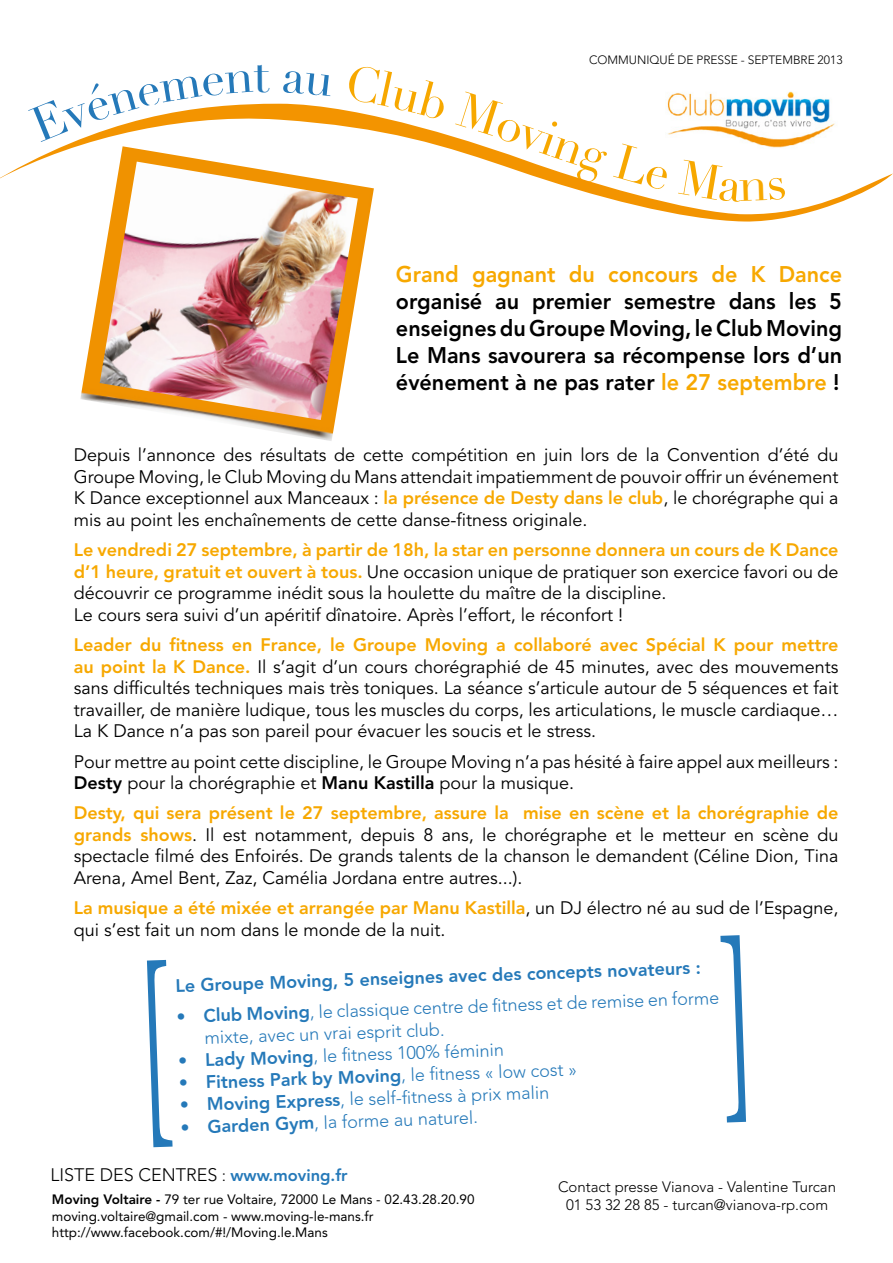
<style>
.page{position:relative;width:893px;height:1263px;background:#fff}
.page>*{position:absolute;margin:0;border:0;box-sizing:border-box;transform-origin:0 0}
.t1{font:48px "Didot LT Std";color:#f7a800}
.t2{font:800 22.5px/27px "Avenir LT Std";color:#000;text-align:justify;scale:.96 1}
.t3{font:18px/21.6px "Avenir LT Std";color:#000;text-align:justify}
.t4{font:300 18px/22.2px "Avenir LT Std";color:#2579b9}
.t5{font:800 18px "Avenir LT Std";color:#2579b9}
.t6{font:300 18px "Avenir LT Std";color:#000}
.t7{font:300 15px "Avenir LT Std";color:#000}
.t8{font:13.5px "Avenir LT Std";color:#000}
.t9{font:300 12px "Avenir LT Std";color:#000}
.s1{color:#f7a800}
.s2{font-weight:800;color:#f7a800}
.s3{font-weight:800}
.s4{font-weight:300}
.s5{font-size:16.5px}
.s6{font-weight:800;font-size:16.5px;color:#2579b9}
</style>
<div class="page">
<img style="left:667px;top:91px;width:163px;height:13px">
<svg style="left:0;top:104px;width:893px;height:118px"></svg>
<img style="left:80px;top:146px;width:294px;height:295px">
<img style="left:100px;top:162px;width:258px;height:258px">
<svg style="left:28px;top:103px;width:242px;height:39px"></svg>
<svg style="left:346px;top:104px;width:157px;height:32px"></svg>
<svg style="left:575px;top:146px;width:32px;height:40px"></svg>
<svg style="left:613px;top:144px;width:56px;height:46px"></svg>
<svg style="left:678px;top:160px;width:108px;height:42px"></svg>
<p class="t9" style="left:589px;top:53px;width:255px">COMMUNIQUÉ DE PRESSE - SEPTEMBRE 2013</p>
<p class="t1" style="left:508px;top:94px;width:91px;rotate:19deg">ovin</p>
<p class="t2" style="left:396px;top:260px;width:466px"><span class="s1">Grand gagnant du concours de K Dance </span>organisé au premier semestre dans les 5 enseignes du Groupe Moving, le Club Moving Le Mans savourera sa récompense lors d’un événement à ne pas rater <span class="s1">le 27 septembre</span> !</p>
<p class="t3" style="left:74px;top:445px;width:766px">Depuis l’annonce des résultats de cette compétition en juin lors de la Convention d’été du Groupe Moving, le Club Moving du Mans attendait impatiemment de pouvoir offrir un événement K Dance exceptionnel aux Manceaux : <span class="s2">la présence de Desty dans le club</span>, le chorégraphe qui a mis au point les enchaînements de cette danse-fitness originale.</p>
<p class="t3" style="left:74px;top:540px;width:766px"><span class="s2">Le vendredi 27 septembre, à partir de 18h, la star en personne donnera un cours de K Dance d’1 heure, gratuit et ouvert à tous.</span> Une occasion unique de pratiquer son exercice favori ou de découvrir ce programme inédit sous la houlette du maître de la discipline.</p>
<p class="t3" style="left:74px;top:604px;width:551px">Le cours sera suivi d’un apéritif dînatoire. Après l’effort, le réconfort !</p>
<p class="t3" style="left:74px;top:634px;width:766px"><span class="s2">Leader du fitness en France, le Groupe Moving a collaboré avec Spécial K pour mettre au point la K Dance.</span> Il s’agit d’un cours chorégraphié de 45 minutes, avec des mouvements sans difficultés techniques mais très toniques. La séance s’articule autour de 5 séquences et fait travailler, de manière ludique, tous les muscles du corps, les articulations, le muscle cardiaque… La K Dance n’a pas son pareil pour évacuer les soucis et le stress.</p>
<p class="t3" style="left:74px;top:751px;width:766px">Pour mettre au point cette discipline, le Groupe Moving n’a pas hésité à faire appel aux meilleurs :<br><span class="s3">Desty</span> pour la chorégraphie et <span class="s3">Manu Kastilla</span> pour la musique.</p>
<p class="t3" style="left:74px;top:803px;width:766px"><span class="s2">Desty, qui sera présent le 27 septembre, assure la mise en scène et la chorégraphie de grands shows</span>. Il est notamment, depuis 8 ans, le chorégraphe et le metteur en scène du spectacle filmé des Enfoirés. De grands talents de la chanson le demandent (Céline Dion, Tina Arena, Amel Bent, Zaz, Camélia Jordana entre autres...).</p>
<p class="t3" style="left:74px;top:898px;width:766px"><span class="s2">La musique a été mixée et arrangée par Manu Kastilla</span>, un DJ électro né au sud de l’Espagne, qui s’est fait un nom dans le monde de la nuit.</p>
<p class="t5" style="left:175px;top:975px;width:527px;rotate:-2deg">Le Groupe Moving, 5 enseignes avec des concepts novateurs :</p>
<p class="t4" style="left:203px;top:1004px;width:517px;text-indent:-27px;rotate:-2deg"><span class="s3">• Club Moving</span>, le classique centre de fi tness et de remise en forme mixte, avec un vrai esprit club.</p>
<p class="t4" style="left:178px;top:1050px;width:327px;rotate:-2deg"><span class="s3">• Lady Moving</span>, le fi tness 100% féminin</p>
<p class="t5" style="left:179px;top:1072px;width:400px;rotate:-2deg">• Fitness Park by Moving<span class="s4">, le fi tness « low cost »</span></p>
<p class="t4" style="left:179px;top:1094px;width:371px;rotate:-2deg"><span class="s3">• Moving Express</span>, le self-fi tness à prix malin</p>
<p class="t4" style="left:180px;top:1116px;width:299px;rotate:-2deg"><span class="s3">• Garden Gym</span>, la forme au naturel.</p>
<p class="t6" style="left:50px;top:1164px;width:299px">LISTE DES CENTRES <span class="s5">:</span> <span class="s6">www.moving.fr</span></p>
<p class="t8" style="left:52px;top:1192px;width:424px"><span class="s3">Moving Voltaire -</span> 79 ter rue Voltaire, 72000 Le Mans - 02.43.28.20.90</p>
<p class="t8" style="left:52px;top:1208px;width:323px">moving.voltaire@gmail.com - www.moving-le-mans.fr</p>
<p class="t8" style="left:52px;top:1224px;width:277px">http://www.facebook.com/#!/Moving.le.Mans</p>
<p class="t7" style="left:558px;top:1178px;width:280px">Contact presse Vianova - Valentine Turcan</p>
<p class="t7" style="left:566px;top:1196px;width:264px">01 53 32 28 85 - turcan@vianova-rp.com</p>
</div>
